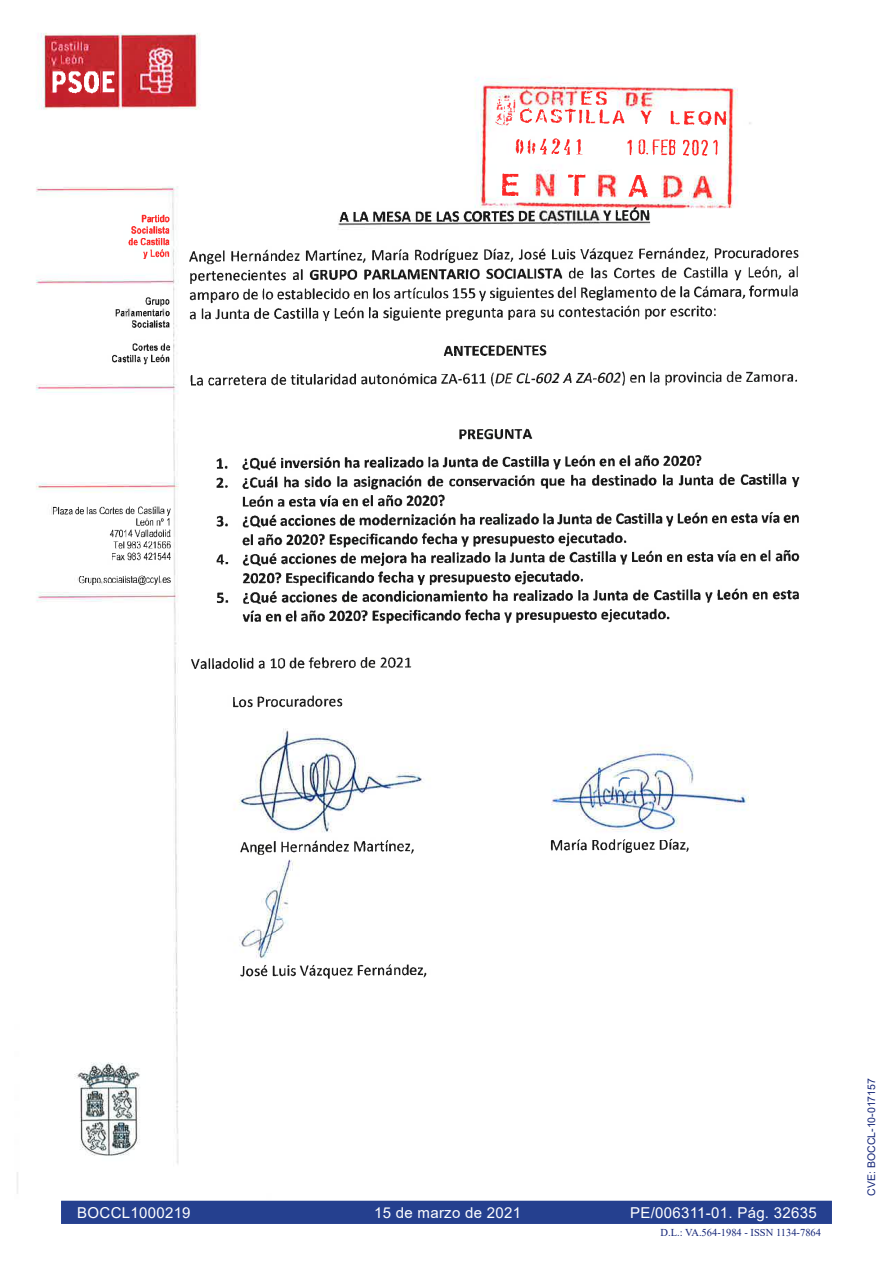
<style>
.page{position:relative;width:893px;height:1263px;background:#fff}
.page>*{position:absolute;margin:0;border:0;box-sizing:border-box;transform-origin:0 0}
.E_CVE{font:15px "Arial";letter-spacing:.02em;color:#fff}
.t1{font:10.5px "Times New Roman";color:#132477}
.t2{font:10.5px "Arial";color:#132477}
</style>
<div class="page">
<div style="left:60px;top:1200px;width:773px;height:25px;background:#25408f"></div>
<div style="left:60px;top:1199px;width:773px;height:26px;border:2px solid #fff"></div>
<img style="left:17px;top:33px;width:816px;height:1167px">
<img style="left:50px;top:41px;width:66px;height:52px">
<img style="left:127px;top:92px;width:599px;height:116px">
<img style="left:53px;top:208px;width:747px;height:771px">
<img style="left:617px;top:776px;width:14px;height:11px">
<p class="E_CVE" style="left:77px;top:1202px;width:115px">BOCCL1000219</p>
<p class="E_CVE" style="left:374px;top:1202px;width:149px">15 de marzo de 2021</p>
<p class="E_CVE" style="left:630px;top:1202px;width:188px">PE/006311-01. Pág. 32635</p>
<p class="t1" style="left:661px;top:1225px;width:162px">D.L.: VA.564-1984 - ISSN 1134-7864</p>
<p class="t2" style="left:864px;top:1195px;width:119px;rotate:-90deg">CVE: BOCCL-10-017157</p>
</div>
